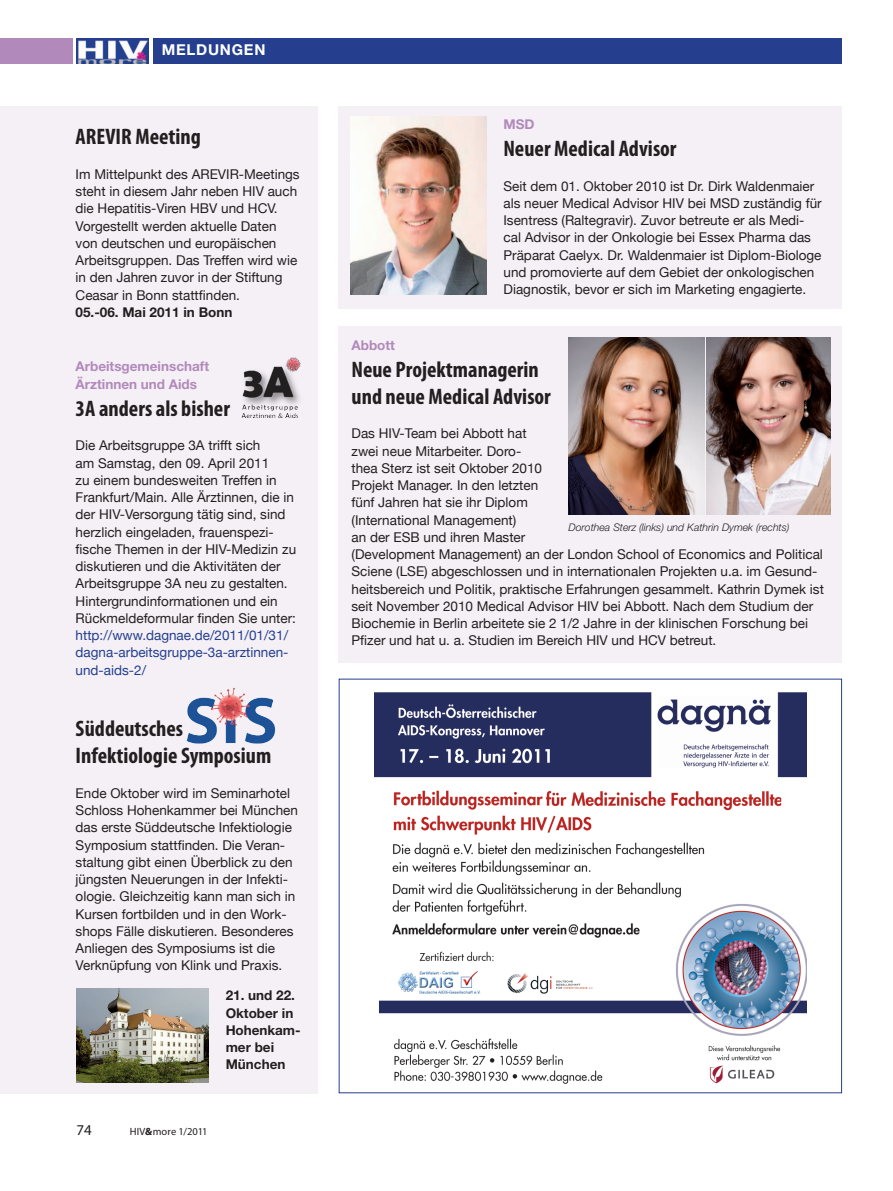
<style>
.page{position:relative;width:893px;height:1191px;background:#fff}
.page>*{position:absolute;margin:0;border:0;box-sizing:border-box;transform-origin:0 0}
.Meldungen_BU{font:700 condensed 22.5px/27px "Myriad Pro";color:#231f20}
.Rubriken{font:700 15px "Helvetica Neue";letter-spacing:.05em;color:#fff}
.Seitenzahl{font:15px "Myriad Pro";color:#231f20}
.Kasten_Fliess{font:13.5px/17.2px "Helvetica Neue";color:#231f20}
.Kasten_Fliess-2{font:13.5px/17.2px "Helvetica Neue";color:#253f8e}
.Kasten_Fliess-3{font:700 13.5px/17.2px "Helvetica Neue";color:#231f20}
.Kasten_Fliess-4{font:700 13.5px/18px "Helvetica Neue";color:#b289bb}
.Meldungen_Thema{font:700 13.5px "Helvetica Neue";color:#b289bb}
.Standard1{font:italic 300 10.5px "Helvetica Neue";color:#231f20}
.HIV_more{font:10.5px "Myriad Pro";letter-spacing:.015em;color:#231f20}
.s1{color:#231f20}
.s2{font-weight:700}
</style>
<div class="page">
<div style="left:153px;top:39px;width:689px;height:25px;background:#253f8e"></div>
<div style="left:0;top:39px;width:72px;height:25px;background:#b289bb"></div>
<img style="left:77px;top:39px;width:72px;height:25px">
<div style="left:339px;top:106px;width:503px;height:203px;background:#f4f0f6"></div>
<div style="left:339px;top:326px;width:503px;height:337px;background:#f4f0f6"></div>
<img style="left:350px;top:117px;width:136px;height:178px">
<img style="left:569px;top:337px;width:136px;height:178px">
<img style="left:707px;top:337px;width:123px;height:178px">
<div style="left:0;top:106px;width:317px;height:987px;background:#f4f0f6"></div>
<img style="left:241px;top:357px;width:60px;height:61px">
<img style="left:76px;top:988px;width:133px;height:94px">
<img style="left:374px;top:692px;width:433px;height:392px">
<img style="left:186px;top:687px;width:89px;height:57px">
<p class="Rubriken" style="left:162px;top:40px;width:105px">MELDUNGEN</p>
<p class="Meldungen_BU" style="left:76px;top:123px;width:127px">AREVIR Meeting</p>
<p class="Kasten_Fliess" style="left:76px;top:165px;width:226px">Im Mittelpunkt des AREVIR-Meetings steht in diesem Jahr neben HIV auch die Hepatitis-Viren HBV und HCV.<br>Vorgestellt werden aktuelle Daten von deutschen und europäischen Arbeitsgruppen. Das Treffen wird wie in den Jahren zuvor in der Stiftung Ceasar in Bonn stattfinden.</p>
<p class="Kasten_Fliess-3" style="left:76px;top:303px;width:158px">05.-06. Mai 2011 in Bonn</p>
<p class="Kasten_Fliess-4" style="left:76px;top:357px;width:135px">Arbeitsgemeinschaft<br>Ärztinnen und Aids</p>
<p class="Meldungen_BU" style="left:76px;top:394px;width:156px">3A anders als bisher</p>
<p class="Kasten_Fliess" style="left:76px;top:437px;width:222px">Die Arbeitsgruppe 3A trifft sich<br>am Samstag, den 09. April 2011<br>zu einem bundesweiten Treffen in Frankfurt/Main. Alle Ärztinnen, die in der HIV-Versorgung tätig sind, sind herzlich eingeladen, frauenspezi&shy;fische Themen in der HIV-Medizin zu diskutieren und die Aktivitäten der Arbeitsgruppe 3A neu zu gestalten.</p>
<p class="Kasten_Fliess-2" style="left:76px;top:592px;width:222px"><span class="s1">Hintergrundinformationen und ein<br>Rückmeldeformular finden Sie unter: </span>http://www.dagnae.de/2011/01/31/ dagna-arbeitsgruppe-3a-arztinnen&shy;und-aids-2/</p>
<p class="Meldungen_BU" style="left:76px;top:714px;width:197px">Süddeutsches<br>Infektiologie Symposium</p>
<p class="Kasten_Fliess" style="left:76px;top:784px;width:224px">Ende Oktober wird im Seminarhotel Schloss Hohenkammer bei München das erste Süddeutsche Infektiologie Symposium stattfinden. Die Veran&shy;staltung gibt einen Überblick zu den jüngsten Neuerungen in der Infekti&shy;ologie. Gleichzeitig kann man sich in Kursen fortbilden und in den Work&shy;shops Fälle diskutieren. Besonderes Anliegen des Symposiums ist die Verknüpfung von Klink und Praxis.</p>
<p class="Kasten_Fliess-3" style="left:226px;top:986px;width:76px">21. und 22.<br>Oktober in<br>Hohenkam&shy;mer bei<br>München</p>
<p class="Seitenzahl" style="left:77px;top:1120px;width:17px">74</p>
<p class="HIV_more" style="left:130px;top:1125px;width:79px">HIV<span class="s2">&amp;</span>more 1/2011</p>
<p class="Meldungen_Thema" style="left:503px;top:116px;width:33px">MSD</p>
<p class="Meldungen_BU" style="left:503px;top:135px;width:175px">Neuer Medical Advisor</p>
<p class="Kasten_Fliess" style="left:503px;top:177px;width:320px">Seit dem 01. Oktober 2010 ist Dr. Dirk Waldenmaier als neuer Medical Advisor HIV bei MSD zuständig für Isentress (Raltegravir). Zuvor betreute er als Medi&shy;cal Advisor in der Onkologie bei Essex Pharma das Präparat Caelyx. Dr. Waldenmaier ist Diplom-Biologe und promovierte auf dem Gebiet der onkologischen Diagnostik, bevor er sich im Marketing engagierte.</p>
<p class="Meldungen_Thema" style="left:351px;top:336px;width:45px">Abbott</p>
<p class="Meldungen_BU" style="left:351px;top:355px;width:201px">Neue Projektmanagerin und neue Medical Advisor</p>
<p class="Kasten_Fliess" style="left:351px;top:424px;width:474px">Das HIV-Team bei Abbott hat<br>zwei neue Mitarbeiter. Doro-<br>thea Sterz ist seit Oktober 2010<br>Projekt Manager. In den letzten<br>fünf Jahren hat sie ihr Diplom<br>(International Management)<br>an der ESB und ihren Master<br>(Development Management) an der London School of Economics and Political Sciene (LSE) abgeschlossen und in internationalen Projekten u.a. im Gesund&shy;heitsbereich und Politik, praktische Erfahrungen gesammelt. Kathrin Dymek ist seit November 2010 Medical Advisor HIV bei Abbott. Nach dem Studium der Biochemie in Berlin arbeitete sie 2 1/2 Jahre in der klinischen Forschung bei Pfizer und hat u. a. Studien im Bereich HIV und HCV betreut.</p>
<p class="Standard1" style="left:569px;top:520px;width:222px">Dorothea Sterz (links) und Kathrin Dymek (rechts)</p>
</div>
